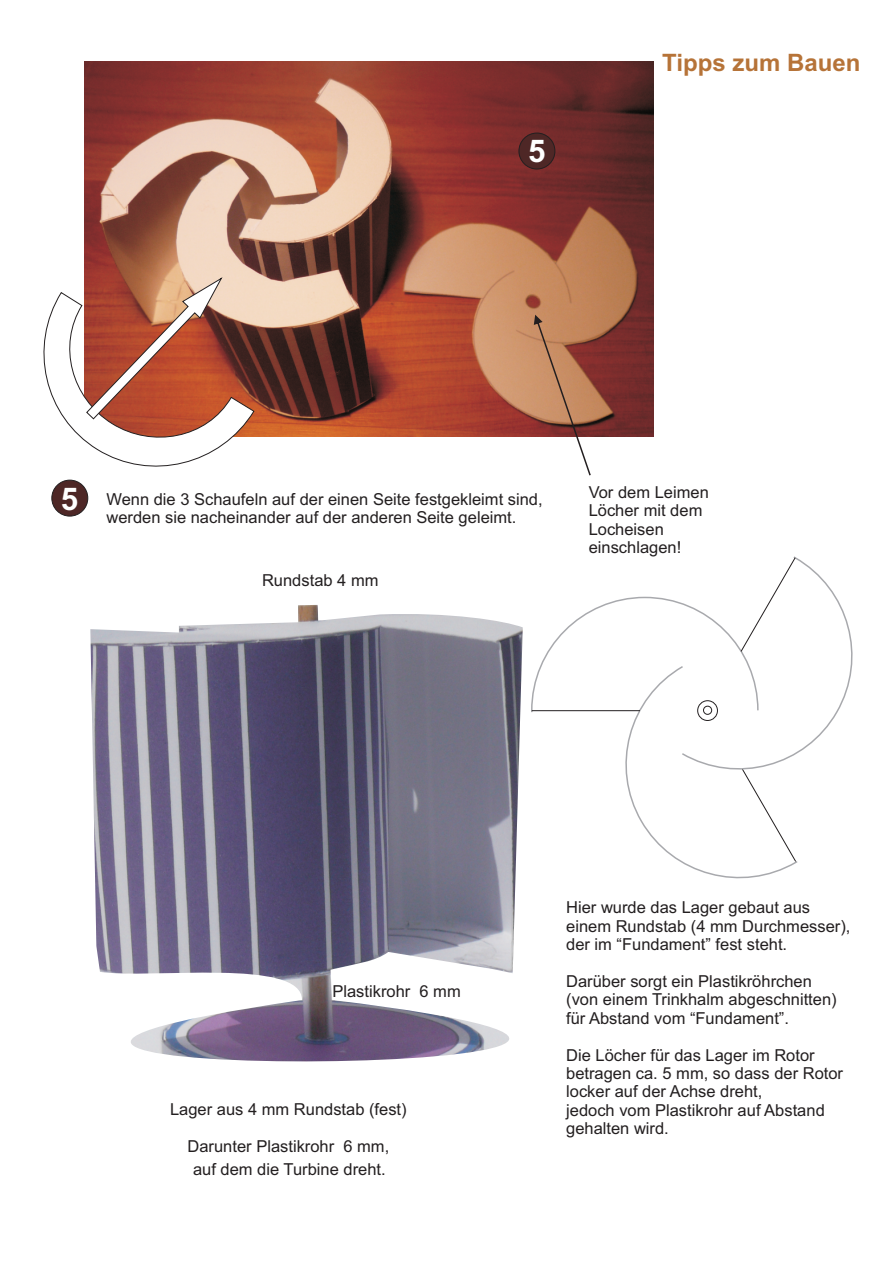
<style>
.page{position:relative;width:893px;height:1263px;background:#fff}
.page>*{position:absolute;margin:0;border:0;box-sizing:border-box;transform-origin:0 0}
.t1{font:700 31.35px "Arial";color:#fff}
.t2{font:700 24px "Arial";color:#b67338}
.t3{font:16.5px/18.5px "Arial";color:#231f20}
</style>
<div class="page">
<img style="left:85px;top:61px;width:568px;height:376px">
<svg style="left:599px;top:556px;width:254px;height:323px"></svg>
<hr style="left:532px;top:710px;width:108px;height:1px;background:#231f20">
<img style="left:90px;top:605px;width:509px;height:457px">
<svg style="left:534px;top:315px;width:57px;height:160px"></svg>
<svg style="left:43px;top:278px;width:212px;height:205px"></svg>
<div style="left:519px;top:133px;width:36px;height:36px;background:#4e2726;border:1px solid #231f20;border-radius:50%"></div>
<div style="left:52px;top:480px;width:36px;height:36px;background:#4e2726;border:1px solid #231f20;border-radius:50%"></div>
<h1 class="t1" style="left:528px;top:140px;width:19px">5</h1>
<h2 class="t2" style="left:662px;top:53px;width:200px">Tipps zum Bauen</h2>
<h1 class="t1" style="left:61px;top:487px;width:19px">5</h1>
<p class="t3" style="left:106px;top:491px;width:438px">Wenn die 3 Schaufeln auf der einen Seite festgekleimt sind, werden sie nacheinander auf der anderen Seite geleimt.</p>
<p class="t3" style="left:589px;top:484px;width:122px">Vor dem Leimen<br>Löcher mit dem<br>Locheisen einschlagen!</p>
<p class="t3" style="left:262px;top:573px;width:118px">Rundstab 4 mm</p>
<p class="t3" style="left:332px;top:984px;width:130px">Plastikrohr 6 mm</p>
<p class="t3" style="left:170px;top:1101px;width:238px">Lager aus 4 mm Rundstab (fest)</p>
<p class="t3" style="left:188px;top:1135px;width:203px;line-height:23.9px;text-align:center">Darunter Plastikrohr 6 mm, auf dem die Turbine dreht.</p>
<p class="t3" style="left:566px;top:899px;width:286px">Hier wurde das Lager gebaut aus einem Rundstab (4 mm Durchmesser), der im “Fundament” fest steht.</p>
<p class="t3" style="left:566px;top:973px;width:272px">Darüber sorgt ein Plastikröhrchen (von einem Trinkhalm abgeschnitten) für Abstand vom “Fundament”.</p>
<p class="t3" style="left:566px;top:1047px;width:278px">Die Löcher für das Lager im Rotor betragen ca. 5 mm, so dass der Rotor locker auf der Achse dreht,<br>jedoch vom Plastikrohr auf Abstand gehalten wird.</p>
</div>
